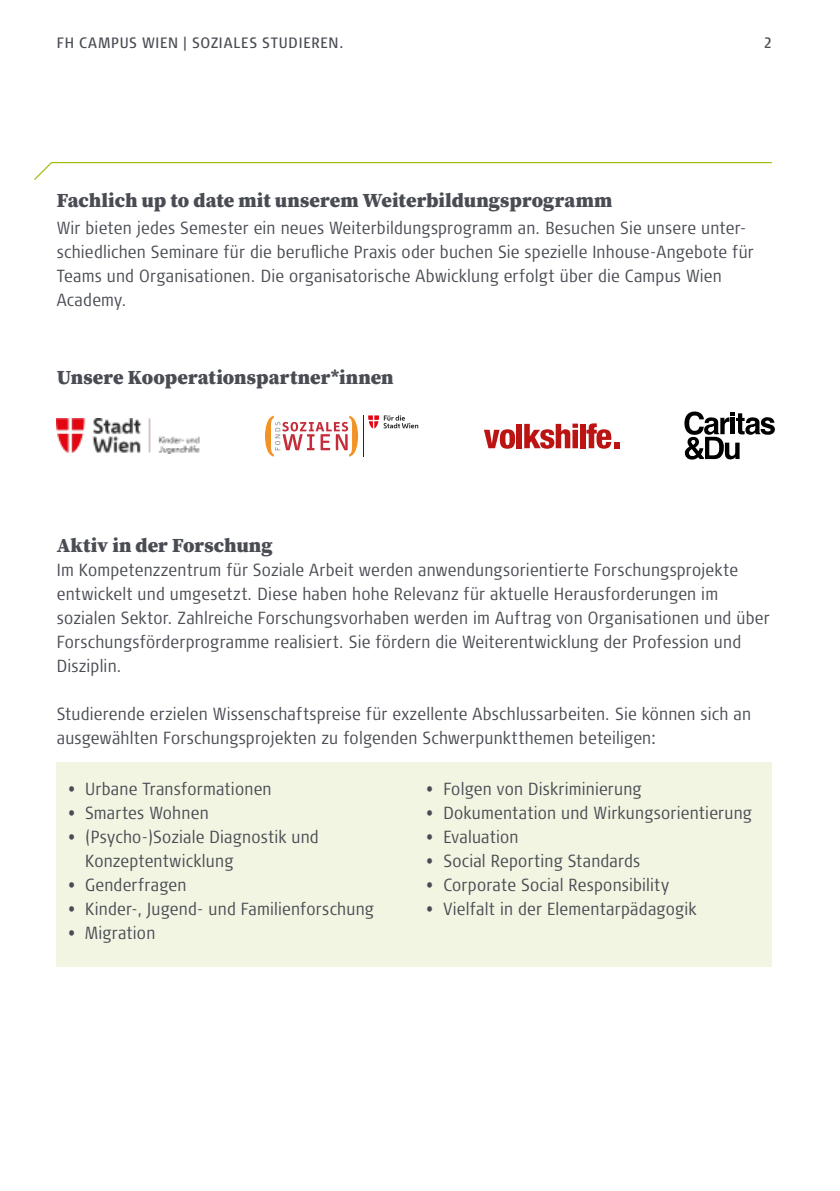
<style>
.page{position:relative;width:840px;height:1191px;background:#fff}
.page>*{position:absolute;margin:0;border:0;box-sizing:border-box;transform-origin:0 0}
.t1{font:900 20px "Source Serif Pro";letter-spacing:.005em;color:#494c53}
.t2{font:300 condensed 17.6px/24px "Signa OT";letter-spacing:.01em;color:#494c53}
.t3{font:condensed 15px "Signa OT";letter-spacing:.055em;color:#494c53}
</style>
<div class="page">
<svg style="left:34px;top:162px;width:738px;height:18px"></svg>
<div style="left:57px;top:762px;width:714px;height:204px;background:#f2f5e2"></div>
<svg style="left:684px;top:411px;width:90px;height:48px"></svg>
<svg style="left:515px;top:423px;width:71px;height:26px"></svg>
<svg style="left:484px;top:429px;width:31px;height:20px"></svg>
<div style="left:516px;top:424px;width:6px;height:24px;background:#bc1413"></div>
<svg style="left:524px;top:423px;width:53px;height:26px"></svg>
<div style="left:572px;top:430px;width:5px;height:18px;background:#bc1413"></div>
<div style="left:580px;top:424px;width:5px;height:24px;background:#bc1413"></div>
<svg style="left:586px;top:423px;width:33px;height:26px"></svg>
<img style="left:57px;top:418px;width:143px;height:35px">
<hr style="left:362px;top:415px;width:1px;height:42px;background:#282827">
<svg style="left:368px;top:415px;width:50px;height:13px"></svg>
<svg style="left:265px;top:416px;width:93px;height:41px"></svg>
<p class="t3" style="left:57px;top:34px;width:288px">FH CAMPUS WIEN | SOZIALES STUDIEREN.</p>
<p class="t3" style="left:763px;top:34px;width:10px">2</p>
<p class="t1" style="left:57px;top:188px;width:556px">Fachlich up to date mit unserem Weiterbildungsprogramm</p>
<p class="t2" style="left:57px;top:216px;width:698px">Wir bieten jedes Semester ein neues Weiterbildungsprogramm an. Besuchen Sie unsere unter&shy;schiedlichen Seminare für die berufliche Praxis oder buchen Sie spezielle Inhouse-Angebote für Teams und Organisationen. Die organisatorische Abwicklung erfolgt über die Campus Wien Academy.</p>
<p class="t1" style="left:57px;top:366px;width:338px">Unsere Kooperationspartner*innen</p>
<p class="t1" style="left:57px;top:534px;width:217px">Aktiv in der Forschung</p>
<p class="t2" style="left:57px;top:558px;width:714px">Im Kompetenzzentrum für Soziale Arbeit werden anwendungsorientierte Forschungsprojekte entwickelt und umgesetzt. Diese haben hohe Relevanz für aktuelle Herausforderungen im sozialen Sektor. Zahlreiche Forschungsvorhaben werden im Auftrag von Organisationen und über Forschungsförderprogramme realisiert. Sie fördern die Weiterentwicklung der Profession und Disziplin.</p>
<p class="t2" style="left:57px;top:702px;width:695px">Studierende erzielen Wissenschaftspreise für exzellente Abschlussarbeiten. Sie können sich an ausgewählten Forschungsprojekten zu folgenden Schwerpunktthemen beteiligen:</p>
<p class="t2" style="left:68px;top:777px;width:205px">• Urbane Transformationen</p>
<p class="t2" style="left:68px;top:801px;width:142px">• Smartes Wohnen</p>
<p class="t2" style="left:85px;top:825px;width:235px;text-indent:-17px">• (Psycho-)Soziale Diagnostik und<br>Konzeptentwicklung</p>
<p class="t2" style="left:68px;top:873px;width:120px">• Genderfragen</p>
<p class="t2" style="left:68px;top:897px;width:307px">• Kinder-, Jugend- und Familienforschung</p>
<p class="t2" style="left:68px;top:921px;width:89px">• Migration</p>
<p class="t2" style="left:426px;top:777px;width:217px">• Folgen von Diskriminierung</p>
<p class="t2" style="left:426px;top:801px;width:327px">• Dokumentation und Wirkungsorientierung</p>
<p class="t2" style="left:426px;top:825px;width:94px">• Evaluation</p>
<p class="t2" style="left:426px;top:849px;width:215px">• Social Reporting Standards</p>
<p class="t2" style="left:426px;top:873px;width:244px">• Corporate Social Responsibility</p>
<p class="t2" style="left:426px;top:897px;width:271px">• Vielfalt in der Elementarpädagogik</p>
</div>
